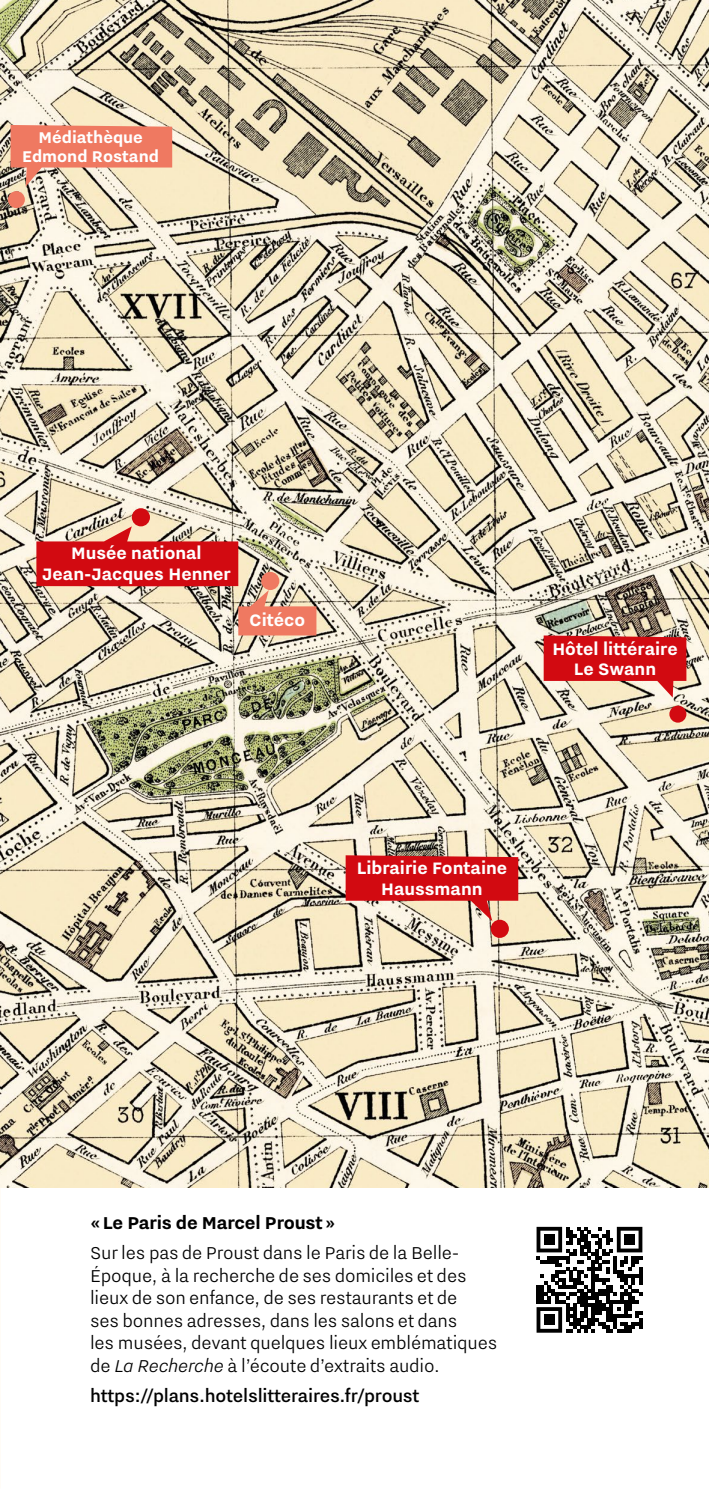
<style>
.page{position:relative;width:709px;height:1489px;background:#fff}
.page>*{position:absolute;margin:0;border:0;box-sizing:border-box;transform-origin:0 0}
.t1{font:300 21.25px/22.5px "Nitti Grotesk";letter-spacing:-.01em;color:#000}
.t2{font:500 21.25px "Nitti Grotesk";letter-spacing:-.01em;color:#000}
.t3{font:700 21.25px "Nitti Grotesk";letter-spacing:-.01em;color:#000}
.t4{font:700 20.5px/20.5px "Nitti Grotesk";color:#fff;text-align:center}
.t5{font:700 19.25px/19.2px "Nitti Grotesk";color:#fff;text-align:center}
.s1{font-style:italic}
</style>
<div class="page">
<img style="left:0;top:0;width:709px;height:1187px">
<div style="left:132px;top:508px;width:18px;height:18px;background:#d20a11;border-radius:50%"></div>
<div style="left:490px;top:919px;width:19px;height:18px;background:#d20a11;border-radius:50%"></div>
<div style="left:669px;top:705px;width:17px;height:17px;background:#d20a11;border-radius:50%"></div>
<div style="left:8px;top:191px;width:17px;height:17px;background:#ef7961;border-radius:50%"></div>
<svg style="left:36px;top:526px;width:280px;height:109px;background:#cf8477"></svg>
<svg style="left:543px;top:635px;width:143px;height:62px;background:#d4403e"></svg>
<svg style="left:11px;top:125px;width:161px;height:62px;background:#e9957d"></svg>
<svg style="left:345px;top:855px;width:173px;height:66px;background:#d74a47"></svg>
<svg style="left:536px;top:1226px;width:106px;height:106px"></svg>
<div style="left:544px;top:1233px;width:11px;height:11px;background:#000"></div>
<div style="left:624px;top:1233px;width:11px;height:11px;background:#000"></div>
<div style="left:544px;top:1314px;width:11px;height:11px;background:#000"></div>
<p class="t5" style="left:22px;top:127px;width:138px">Médiathèque<br>Edmond Rostand</p>
<p class="t4" style="left:42px;top:542px;width:190px">Musée national<br>Jean-Jacques Henner</p>
<p class="t4" style="left:249px;top:609px;width:57px">Citéco</p>
<p class="t4" style="left:552px;top:638px;width:127px">Hôtel littéraire<br>Le Swann</p>
<p class="t4" style="left:357px;top:857px;width:152px">Librairie Fontaine<br>Haussmann</p>
<p class="t3" style="left:90px;top:1210px;width:247px">«Le Paris de Marcel Proust»</p>
<p class="t1" style="left:90px;top:1241px;width:409px">Sur les pas de Proust dans le Paris de la Belle-Époque, à la recherche de ses domiciles et des lieux de son enfance, de ses restaurants et de<br>ses bonnes adresses, dans les salons et dans<br>les musées, devant quelques lieux emblématiques de <span class="s1">La Recherche</span> à l’écoute d’extraits audio.</p>
<p class="t2" style="left:90px;top:1383px;width:331px">https://plans.hotelslitteraires.fr/proust</p>
</div>
